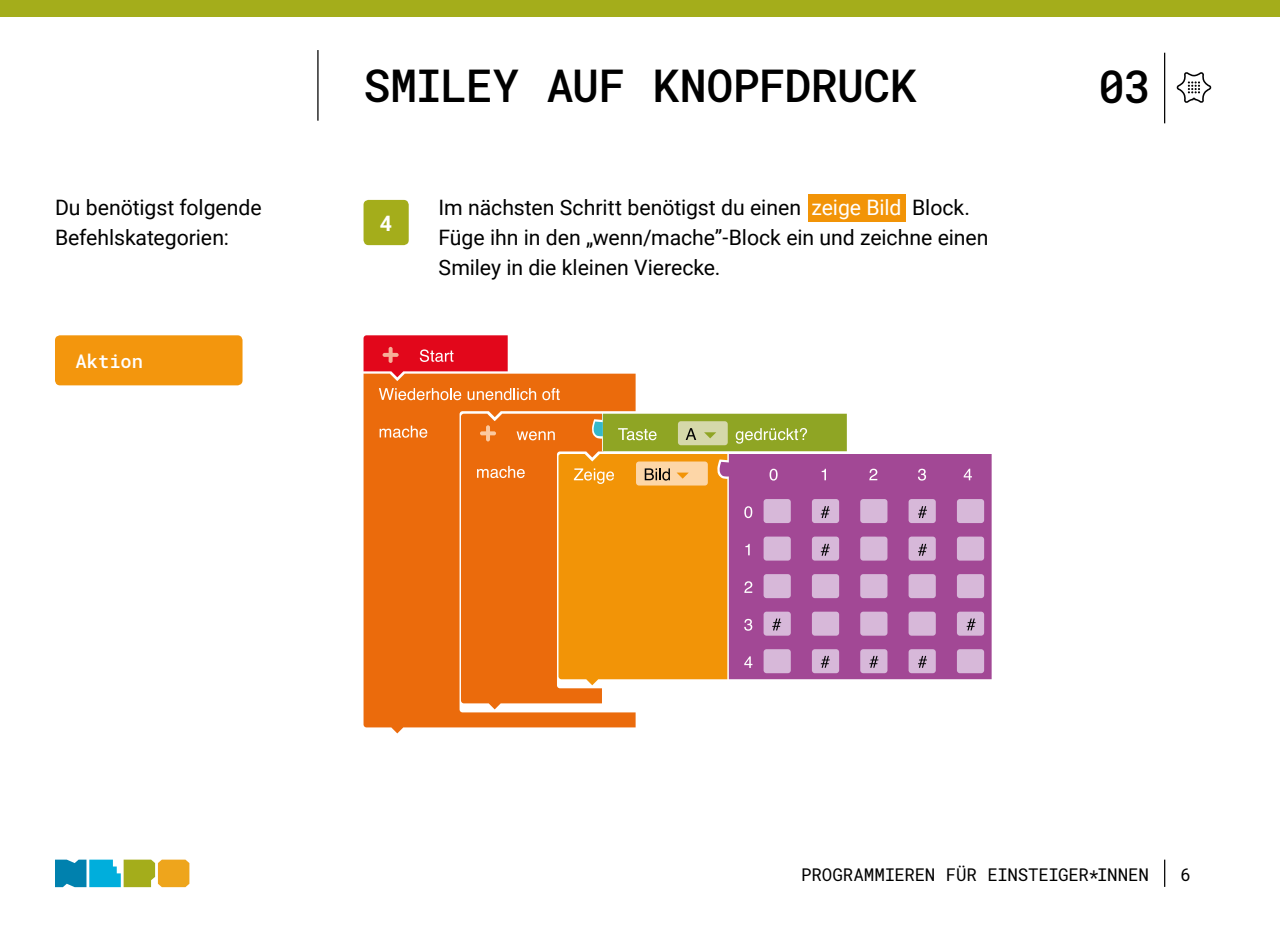
<style>
.page{position:relative;width:1280px;height:936px;background:#fff}
.page>*{position:absolute;margin:0;border:0;box-sizing:border-box;transform-origin:0 0}
.t1{font:500 45px "Roboto Mono";letter-spacing:-.02em;color:#000}
.t2{font:21.25px/30px "Roboto";letter-spacing:-.005em;color:#000}
.t3{font:700 21.25px "Roboto Mono";color:#fff}
.t4{font:500 18.75px "Roboto Mono";color:#fff}
.t5{font:17.5px "Roboto Mono";letter-spacing:-.015em;color:#000}
.s1{color:#fff}
</style>
<div class="page">
<div style="left:808px;top:194px;width:97px;height:27px;background:#f29407"></div>
<div style="left:0;top:0;width:1280px;height:16px;background:#a4ad1b"></div>
<hr style="left:1164px;top:53px;width:1px;height:70px;background:#000">
<hr style="left:317px;top:50px;width:2px;height:71px;background:#000">
<svg style="left:1176px;top:72px;width:36px;height:31px"></svg>
<svg style="left:1164px;top:859px;width:1px;height:27px"></svg>
<svg style="left:55px;top:859px;width:134px;height:27px;background:#7aac81"></svg>
<div style="left:363px;top:200px;width:46px;height:45px;background:#a4ad1b;border-radius:5px"></div>
<svg style="left:363px;top:335px;width:145px;height:38px;background:#e41d2f"></svg>
<svg style="left:363px;top:373px;width:273px;height:360px;background:#ec761e"></svg>
<svg style="left:379px;top:388px;width:82px;height:12px"></svg>
<svg style="left:468px;top:388px;width:68px;height:12px"></svg>
<svg style="left:542px;top:388px;width:18px;height:12px"></svg>
<svg style="left:380px;top:425px;width:47px;height:12px"></svg>
<div style="left:847px;top:454px;width:145px;height:225px;background:#a24895"></div>
<svg style="left:869px;top:468px;width:8px;height:12px"></svg>
<svg style="left:918px;top:468px;width:8px;height:12px"></svg>
<svg style="left:964px;top:468px;width:8px;height:12px"></svg>
<div style="left:860px;top:499px;width:27px;height:24px;background:#d7b8d9;border-radius:3px"></div>
<div style="left:908px;top:499px;width:28px;height:24px;background:#d7b8d9;border-radius:3px"></div>
<div style="left:957px;top:499px;width:27px;height:24px;background:#d7b8d9;border-radius:3px"></div>
<div style="left:860px;top:536px;width:27px;height:24px;background:#d7b8d9;border-radius:3px"></div>
<div style="left:908px;top:536px;width:28px;height:24px;background:#d7b8d9;border-radius:3px"></div>
<div style="left:957px;top:536px;width:27px;height:24px;background:#d7b8d9;border-radius:3px"></div>
<div style="left:860px;top:574px;width:27px;height:24px;background:#d7b8d9;border-radius:3px"></div>
<div style="left:908px;top:574px;width:28px;height:24px;background:#d7b8d9;border-radius:3px"></div>
<div style="left:957px;top:574px;width:27px;height:24px;background:#d7b8d9;border-radius:3px"></div>
<div style="left:860px;top:611px;width:27px;height:24px;background:#d7b8d9;border-radius:3px"></div>
<div style="left:908px;top:611px;width:28px;height:24px;background:#d7b8d9;border-radius:3px"></div>
<div style="left:957px;top:611px;width:27px;height:24px;background:#d7b8d9;border-radius:3px"></div>
<div style="left:860px;top:649px;width:27px;height:24px;background:#d7b8d9;border-radius:3px"></div>
<div style="left:908px;top:649px;width:28px;height:24px;background:#d7b8d9;border-radius:3px"></div>
<div style="left:957px;top:649px;width:27px;height:24px;background:#d7b8d9;border-radius:3px"></div>
<svg style="left:918px;top:543px;width:9px;height:12px"></svg>
<svg style="left:918px;top:506px;width:9px;height:12px"></svg>
<svg style="left:966px;top:618px;width:10px;height:12px"></svg>
<svg style="left:461px;top:413px;width:386px;height:296px;background:#da8b4b"></svg>
<svg style="left:869px;top:655px;width:9px;height:12px"></svg>
<svg style="left:918px;top:655px;width:9px;height:12px"></svg>
<div style="left:55px;top:335px;width:187px;height:50px;background:#f3960d;border-radius:5px"></div>
<p class="t2" style="left:55px;top:192px;width:208px">Du benötigst folgende<br>Befehlskategorien:</p>
<p class="t4" style="left:76px;top:348px;width:69px">Aktion</p>
<h1 class="t1" style="left:363px;top:55px;width:555px">SMILEY AUF KNOPFDRUCK</h1>
<h1 class="t1" style="left:1098px;top:55px;width:54px">03</h1>
<p class="t3" style="left:380px;top:208px;width:14px">4</p>
<p class="t2" style="left:439px;top:192px;width:552px">Im nächsten Schritt benötigst du einen <span class="s1">zeige Bild</span> Block.<br>Füge ihn in den „wenn/mache”-Block ein und zeichne einen<br>Smiley in die kleinen Vierecke.</p>
<p class="t5" style="left:801px;top:862px;width:349px">PROGRAMMIEREN FÜR EINSTEIGER*INNEN</p>
<p class="t5" style="left:1180px;top:862px;width:12px">6</p>
</div>
